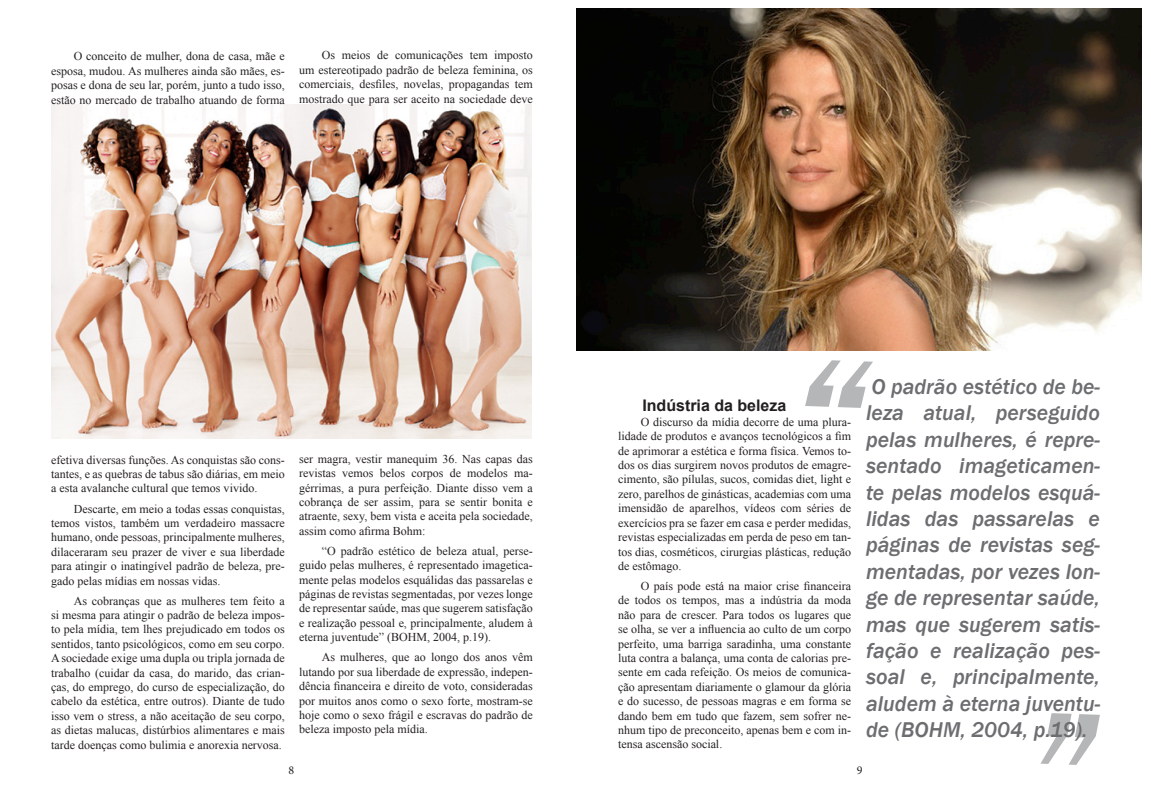
<style>
.page{position:relative;width:1151px;height:811px;background:#fff}
.page>*{position:absolute;margin:0;border:0;box-sizing:border-box;transform-origin:0 0}
.t1{font:italic 500 22px/26.4px "Franklin Gothic";color:#6c6d70;text-align:justify}
.t2{font:700 16px "Arial";color:#231f20}
.t3{font:12px/14.4px "Times New Roman";color:#231f20;text-align:justify}
.t4{font:12px "Minion Pro";color:#231f20}
</style>
<div class="page">
<svg style="left:805px;top:360px;width:68px;height:48px"></svg>
<svg style="left:1040px;top:713px;width:60px;height:52px"></svg>
<img style="left:576px;top:8px;width:565px;height:342px">
<img style="left:51px;top:105px;width:480px;height:333px">
<p class="t3" style="left:51px;top:49px;width:235px;text-indent:23px">O conceito de mulher, dona de casa, mãe e esposa, mudou. As mulheres ainda são mães, es&shy;posas e dona de seu lar, porém, junto a tudo isso, estão no mercado de trabalho atuando de forma</p>
<p class="t3" style="left:299px;top:48px;width:235px;text-indent:23px">Os meios de comunicações tem imposto um estereotipado padrão de beleza feminina, os comerciais, desfiles, novelas, propagandas tem mostrado que para ser aceito na sociedade deve</p>
<p class="t3" style="left:51px;top:452px;width:235px">efetiva diversas funções. As conquistas são cons&shy;tantes, e as quebras de tabus são diárias, em meio a esta avalanche cultural que temos vivido.</p>
<p class="t3" style="left:51px;top:501px;width:235px;text-indent:23px">Descarte, em meio a todas essas conquistas, temos vistos, também um verdadeiro massacre humano, onde pessoas, principalmente mulheres, dilaceraram seu prazer de viver e sua liberdade para atingir o inatingível padrão de beleza, pre&shy;gado pelas mídias em nossas vidas.</p>
<p class="t3" style="left:51px;top:593px;width:235px;text-indent:23px">As cobranças que as mulheres tem feito a si mesma para atingir o padrão de beleza impos&shy;to pela mídia, tem lhes prejudicado em todos os sentidos, tanto psicológicos, como em seu corpo.<br>A sociedade exige uma dupla ou tripla jornada de trabalho (cuidar da casa, do marido, das crian&shy;ças, do emprego, do curso de especialização, do cabelo da estética, entre outros). Diante de tudo isso vem o stress, a não aceitação de seu corpo, as dietas malucas, distúrbios alimentares e mais tarde doenças como bulimia e anorexia nervosa.</p>
<p class="t3" style="left:299px;top:451px;width:235px">ser magra, vestir manequim 36. Nas capas das revistas vemos belos corpos de modelos ma&shy;gérrimas, a pura perfeição. Diante disso vem a cobrança de ser assim, para se sentir bonita e atraente, sexy, bem vista e aceita pela sociedade, assim como afirma Bohm:</p>
<p class="t3" style="left:299px;top:543px;width:235px;text-indent:23px">“O padrão estético de beleza atual, perse&shy;guido pelas mulheres, é representado imagetica&shy;mente pelas modelos esquálidas das passarelas e páginas de revistas segmentadas, por vezes longe de representar saúde, mas que sugerem satisfação e realização pessoal e, principalmente, aludem à eterna juventude” (BOHM, 2004, p.19).</p>
<p class="t3" style="left:299px;top:650px;width:235px;text-indent:23px">As mulheres, que ao longo dos anos vêm lutando por sua liberdade de expressão, indepen&shy;dência financeira e direito de voto, consideradas por muitos anos como o sexo forte, mostram-se hoje como o sexo frágil e escravas do padrão de beleza imposto pela mídia.</p>
<h2 class="t2" style="left:642px;top:395px;width:146px">Indústria da beleza</h2>
<p class="t3" style="left:618px;top:414px;width:235px;text-indent:23px">O discurso da mídia decorre de uma plura&shy;lidade de produtos e avanços tecnológicos a fim de aprimorar a estética e forma física. Vemos to&shy;dos os dias surgirem novos produtos de emagre&shy;cimento, são pílulas, sucos, comidas diet, light e zero, parelhos de ginásticas, academias com uma imensidão de aparelhos, vídeos com séries de exercícios pra se fazer em casa e perder medidas, revistas especializadas em perda de peso em tan&shy;tos dias, cosméticos, cirurgias plásticas, redução de estômago.</p>
<p class="t3" style="left:618px;top:578px;width:235px;text-indent:23px">O país pode está na maior crise financeira de todos os tempos, mas a indústria da moda não para de crescer. Para todos os lugares que se olha, se ver a influencia ao culto de um corpo perfeito, uma barriga saradinha, uma constante luta contra a balança, uma conta de calorias pre&shy;sente em cada refeição. Os meios de comunica&shy;ção apresentam diariamente o glamour da glória e do sucesso, de pessoas magras e em forma se dando bem em tudo que fazem, sem sofrer ne&shy;nhum tipo de preconceito, apenas bem e com in&shy;tensa ascensão social.</p>
<p class="t1" style="left:866px;top:373px;width:236px">O padrão estético de be&shy;leza atual, perseguido pelas mulheres, é repre&shy;sentado imageticamen&shy;te pelas modelos esquá&shy;lidas das passarelas e páginas de revistas seg&shy;mentadas, por vezes lon&shy;ge de representar saúde, mas que sugerem satis&shy;fação e realização pes&shy;soal e, principalmente, aludem à eterna juventu&shy;de (BOHM, 2004, p.19).</p>
<p class="t4" style="left:288px;top:762px;width:7px">8</p>
<p class="t4" style="left:857px;top:762px;width:7px">9</p>
</div>
